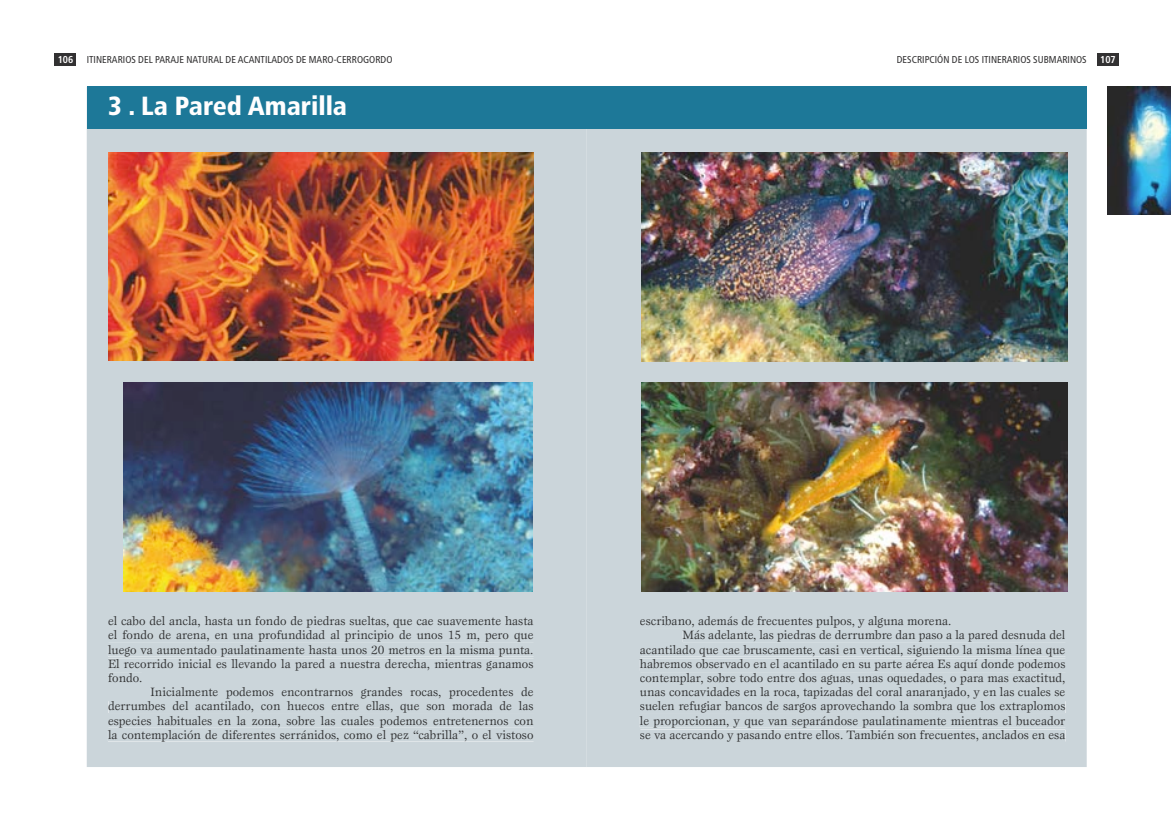
<style>
.page{position:relative;width:1171px;height:830px;background:#fff}
.page>*{position:absolute;margin:0;border:0;box-sizing:border-box;transform-origin:0 0}
.t1{font:900 condensed 26.25px "Frutiger";color:#fffefe}
.t2{font:12.5px/14.1px "Esprit";color:#303132;text-align:justify}
.t3{font:condensed 10px "Frutiger";color:#323132}
.t4{font:700 condensed 10px "Frutiger";color:#fffefe}
</style>
<div class="page">
<div style="left:55px;top:53px;width:21px;height:12px;background:#323132"></div>
<div style="left:87px;top:129px;width:499px;height:638px;background:#cbd5da"></div>
<div style="left:1097px;top:53px;width:21px;height:12px;background:#323132"></div>
<div style="left:586px;top:129px;width:500px;height:638px;background:#cbd5da"></div>
<img style="left:1107px;top:87px;width:63px;height:127px">
<div style="left:586px;top:87px;width:500px;height:42px;background:#1d7898"></div>
<div style="left:108px;top:616px;width:425px;height:12px;background:#cbd5da"></div>
<div style="left:108px;top:630px;width:425px;height:12px;background:#cbd5da"></div>
<div style="left:108px;top:644px;width:425px;height:12px;background:#cbd5da"></div>
<div style="left:108px;top:659px;width:425px;height:11px;background:#cbd5da"></div>
<div style="left:108px;top:673px;width:34px;height:9px;background:#cbd5da"></div>
<div style="left:151px;top:687px;width:382px;height:12px;background:#cbd5da"></div>
<div style="left:108px;top:701px;width:425px;height:12px;background:#cbd5da"></div>
<div style="left:108px;top:715px;width:425px;height:12px;background:#cbd5da"></div>
<div style="left:108px;top:730px;width:425px;height:11px;background:#cbd5da"></div>
<div style="left:640px;top:616px;width:310px;height:12px;background:#cbd5da"></div>
<div style="left:682px;top:630px;width:383px;height:12px;background:#cbd5da"></div>
<div style="left:640px;top:644px;width:425px;height:12px;background:#cbd5da"></div>
<div style="left:639px;top:659px;width:426px;height:11px;background:#cbd5da"></div>
<div style="left:640px;top:673px;width:425px;height:12px;background:#cbd5da"></div>
<div style="left:640px;top:687px;width:425px;height:12px;background:#cbd5da"></div>
<div style="left:640px;top:701px;width:425px;height:12px;background:#cbd5da"></div>
<div style="left:639px;top:715px;width:426px;height:12px;background:#cbd5da"></div>
<div style="left:640px;top:730px;width:425px;height:11px;background:#cbd5da"></div>
<div style="left:87px;top:87px;width:499px;height:42px;background:#1d7898"></div>
<img style="left:108px;top:152px;width:425px;height:209px">
<img style="left:124px;top:383px;width:409px;height:209px">
<img style="left:641px;top:152px;width:426px;height:209px">
<img style="left:641px;top:383px;width:426px;height:209px">
<p class="t4" style="left:58px;top:54px;width:17px">106</p>
<p class="t3" style="left:87px;top:54px;width:307px">ITINERARIOS DEL PARAJE NATURAL DE ACANTILADOS DE MARO-CERROGORDO</p>
<p class="t3" style="left:896px;top:54px;width:191px">DESCRIPCIÓN DE LOS ITINERARIOS SUBMARINOS</p>
<p class="t4" style="left:1099px;top:54px;width:17px">107</p>
<h1 class="t1" style="left:108px;top:90px;width:240px">3 . La Pared Amarilla</h1>
<p class="t2" style="left:108px;top:614px;width:427px">el cabo del ancla, hasta un fondo de piedras sueltas, que cae suavemente hasta el fondo de arena, en una profundidad al principio de unos 15 m, pero que luego va aumentado paulatinamente hasta unos 20 metros en la misma punta.<br>El recorrido inicial es llevando la pared a nuestra derecha, mientras ganamos fondo.</p>
<p class="t2" style="left:108px;top:685px;width:427px;text-indent:43px">Inicialmente podemos encontrarnos grandes rocas, procedentes de derrumbes del acantilado, con huecos entre ellas, que son morada de las especies habituales en la zona, sobre las cuales podemos entretenernos con la contemplación de diferentes serránidos, como el pez “cabrilla”, o el vistoso</p>
<p class="t2" style="left:639px;top:614px;width:313px">escribano, además de frecuentes pulpos, y alguna morena.</p>
<p class="t2" style="left:682px;top:628px;width:384px">Más adelante, las piedras de derrumbre dan paso a la pared desnuda del</p>
<p class="t2" style="left:639px;top:642px;width:427px">acantilado que cae bruscamente, casi en vertical, siguiendo la misma línea que</p>
<p class="t2" style="left:639px;top:656px;width:427px">habremos observado en el acantilado en su parte aérea Es aquí donde podemos</p>
<p class="t2" style="left:639px;top:671px;width:427px">contemplar, sobre todo entre dos aguas, unas oquedades, o para mas exactitud,</p>
<p class="t2" style="left:639px;top:685px;width:427px">unas concavidades en la roca, tapizadas del coral anaranjado, y en las cuales se</p>
<p class="t2" style="left:639px;top:699px;width:427px">suelen refugiar bancos de sargos aprovechando la sombra que los extraplomos</p>
<p class="t2" style="left:639px;top:713px;width:427px">le proporcionan, y que van separándose paulatinamente mientras el buceador</p>
<p class="t2" style="left:639px;top:727px;width:427px">se va acercando y pasando entre ellos. También son frecuentes, anclados en esa</p>
</div>
